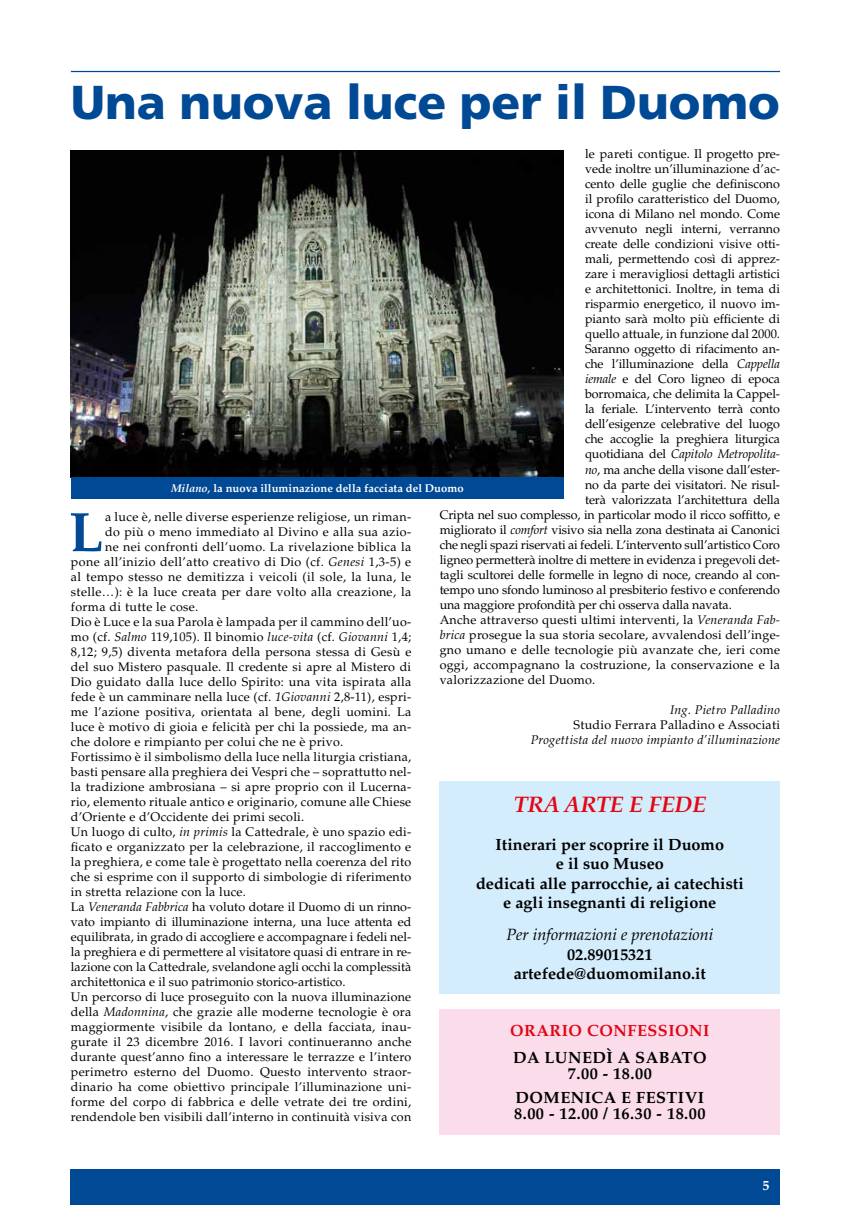
<style>
.page{position:relative;width:851px;height:1205px;background:#fff}
.page>*{position:absolute;margin:0;border:0;box-sizing:border-box;transform-origin:0 0}
.t1{font:700 55.62px "Palatino";color:#004994}
.t2{font:900 47.5px "Frutiger";color:#004994}
.t3{font:italic 700 22.5px "Palatino";color:#e30613}
.t4{font:700 16.25px/19.5px "Palatino";color:#000;text-align:center}
.t5{font:700 16.25px/16.2px "Palatino";letter-spacing:.03em;color:#000;text-align:center}
.t6{font:italic 16.25px "Palatino";color:#000}
.t7{font:700 16.25px "Palatino";letter-spacing:.03em;color:#e30613}
.t8{font:700 13.75px "Palatino";color:#fff}
.t9{font:12.5px "Palatino";letter-spacing:.02em;color:#000}
.t10{font:12.5px "Palatino";color:#000}
.t11{font:12.5px "Palatino";letter-spacing:-.01em;color:#000}
.t12{font:italic 12.5px "Palatino";letter-spacing:.02em;color:#000}
.t13{font:italic 12.5px "Palatino";letter-spacing:-.01em;color:#000}
.t14{font:700 11.25px "Palatino";color:#fff}
.s1{font-style:italic}
.s2{font-style:normal}
</style>
<div class="page">
<hr style="left:71px;top:71px;width:709px;height:1px;background:#004994">
<div style="left:71px;top:1169px;width:709px;height:36px;background:#004994"></div>
<img style="left:71px;top:150px;width:492px;height:327px">
<div style="left:71px;top:477px;width:492px;height:21px;background:#004994"></div>
<div style="left:439px;top:781px;width:341px;height:213px;background:#d4edfc"></div>
<div style="left:439px;top:1008px;width:341px;height:126px;background:#fadceb"></div>
<h2 class="t2" style="left:71px;top:74px;width:710px">Una nuova luce per il Duomo</h2>
<p class="t10" style="left:585px;top:147px;width:196px">le pareti contigue. Il progetto pre-</p>
<p class="t10" style="left:585px;top:162px;width:196px">vede inoltre un’illuminazione d’ac-</p>
<p class="t10" style="left:585px;top:177px;width:196px">cento delle guglie che definiscono</p>
<p class="t10" style="left:585px;top:192px;width:196px">il profilo caratteristico del Duomo,</p>
<p class="t10" style="left:585px;top:207px;width:196px">icona di Milano nel mondo. Come</p>
<p class="t10" style="left:585px;top:222px;width:196px">avvenuto negli interni, verranno</p>
<p class="t10" style="left:585px;top:237px;width:196px">create delle condizioni visive otti-</p>
<p class="t10" style="left:585px;top:252px;width:196px">mali, permettendo così di apprez-</p>
<p class="t10" style="left:585px;top:267px;width:196px">zare i meravigliosi dettagli artistici</p>
<p class="t10" style="left:585px;top:282px;width:196px">e architettonici. Inoltre, in tema di</p>
<p class="t10" style="left:585px;top:297px;width:196px">risparmio energetico, il nuovo im-</p>
<p class="t10" style="left:585px;top:312px;width:196px">pianto sarà molto più efficiente di</p>
<p class="t10" style="left:585px;top:327px;width:196px">quello attuale, in funzione dal 2000.</p>
<p class="t11" style="left:585px;top:342px;width:196px">Saranno oggetto di rifacimento an-</p>
<p class="t11" style="left:585px;top:357px;width:196px">che l’illuminazione della <span class="s1">Cappella</span></p>
<p class="t11" style="left:585px;top:372px;width:196px"><span class="s1">iemale</span> e del Coro ligneo di epoca</p>
<p class="t11" style="left:585px;top:387px;width:196px">borromaica, che delimita la Cappel-</p>
<p class="t11" style="left:585px;top:402px;width:196px">la feriale. L’intervento terrà conto</p>
<p class="t11" style="left:585px;top:417px;width:196px">dell’esigenze celebrative del luogo</p>
<p class="t11" style="left:585px;top:432px;width:196px">che accoglie la preghiera liturgica</p>
<p class="t13" style="left:585px;top:447px;width:196px"><span class="s2">quotidiana del</span> Capitolo Metropolita-</p>
<p class="t11" style="left:585px;top:462px;width:196px"><span class="s1">no</span>, ma anche della visone dall’ester-</p>
<p class="t11" style="left:585px;top:477px;width:196px">no da parte dei visitatori. Ne risul-</p>
<p class="t11" style="left:585px;top:492px;width:196px">terà valorizzata l’architettura della</p>
<p class="t11" style="left:439px;top:507px;width:342px">Cripta nel suo complesso, in particolar modo il ricco soffitto, e</p>
<p class="t11" style="left:439px;top:522px;width:342px">migliorato il <span class="s1">comfort</span> visivo sia nella zona destinata ai Canonici</p>
<p class="t11" style="left:439px;top:537px;width:342px">che negli spazi riservati ai fedeli. L’intervento sull’artistico Coro</p>
<p class="t11" style="left:439px;top:552px;width:342px">ligneo permetterà inoltre di mettere in evidenza i pregevoli det-</p>
<p class="t11" style="left:439px;top:567px;width:342px">tagli scultorei delle formelle in legno di noce, creando al con-</p>
<p class="t11" style="left:439px;top:582px;width:342px">tempo uno sfondo luminoso al presbiterio festivo e conferendo</p>
<p class="t11" style="left:439px;top:597px;width:293px">una maggiore profondità per chi osserva dalla navata.</p>
<p class="t9" style="left:439px;top:612px;width:342px">Anche attraverso questi ultimi interventi, la <span class="s1">Veneranda Fab-</span></p>
<p class="t9" style="left:439px;top:627px;width:342px"><span class="s1">brica</span> prosegue la sua storia secolare, avvalendosi dell’inge-</p>
<p class="t9" style="left:439px;top:642px;width:342px">gno umano e delle tecnologie più avanzate che, ieri come</p>
<p class="t9" style="left:439px;top:657px;width:342px">oggi, accompagnano la costruzione, la conservazione e la</p>
<p class="t9" style="left:439px;top:672px;width:157px">valorizzazione del Duomo.</p>
<p class="t12" style="left:670px;top:702px;width:111px">Ing. Pietro Palladino</p>
<p class="t9" style="left:573px;top:717px;width:208px">Studio Ferrara Palladino e Associati</p>
<p class="t12" style="left:530px;top:732px;width:251px">Progettista del nuovo impianto d’illuminazione</p>
<p class="t14" style="left:171px;top:482px;width:294px"><span class="s1">Milano,</span> la nuova illuminazione della facciata del Duomo</p>
<h1 class="t1" style="left:69px;top:500px;width:36px">L</h1>
<p class="t9" style="left:105px;top:509px;width:307px">a luce è, nelle diverse esperienze religiose, un riman-</p>
<p class="t9" style="left:105px;top:524px;width:307px">do più o meno immediato al Divino e alla sua azio-</p>
<p class="t9" style="left:105px;top:539px;width:307px">ne nei confronti dell’uomo. La rivelazione biblica la</p>
<p class="t9" style="left:71px;top:554px;width:342px">pone all’inizio dell’atto creativo di Dio (cf. <span class="s1">Genesi</span> 1,3-5) e</p>
<p class="t9" style="left:71px;top:569px;width:342px">al tempo stesso ne demitizza i veicoli (il sole, la luna, le</p>
<p class="t9" style="left:71px;top:584px;width:342px">stelle…): è la luce creata per dare volto alla creazione, la</p>
<p class="t9" style="left:71px;top:599px;width:129px">forma di tutte le cose.</p>
<p class="t9" style="left:71px;top:614px;width:342px">Dio è Luce e la sua Parola è lampada per il cammino dell’uo-</p>
<p class="t9" style="left:71px;top:629px;width:342px">mo (cf. <span class="s1">Salmo</span> 119,105). Il binomio <span class="s1">luce-vita</span> (cf. <span class="s1">Giovanni</span> 1,4;</p>
<p class="t9" style="left:71px;top:644px;width:342px">8,12; 9,5) diventa metafora della persona stessa di Gesù e</p>
<p class="t9" style="left:71px;top:659px;width:342px">del suo Mistero pasquale. Il credente si apre al Mistero di</p>
<p class="t9" style="left:71px;top:674px;width:342px">Dio guidato dalla luce dello Spirito: una vita ispirata alla</p>
<p class="t9" style="left:71px;top:689px;width:342px">fede è un camminare nella luce (cf. <span class="s1">1Giovanni</span> 2,8-11), espri-</p>
<p class="t9" style="left:71px;top:704px;width:342px">me l’azione positiva, orientata al bene, degli uomini. La</p>
<p class="t9" style="left:71px;top:719px;width:342px">luce è motivo di gioia e felicità per chi la possiede, ma an-</p>
<p class="t9" style="left:71px;top:734px;width:274px">che dolore e rimpianto per colui che ne è privo.</p>
<p class="t9" style="left:71px;top:749px;width:342px">Fortissimo è il simbolismo della luce nella liturgia cristiana,</p>
<p class="t9" style="left:71px;top:764px;width:342px">basti pensare alla preghiera dei Vespri che – soprattutto nel-</p>
<p class="t9" style="left:71px;top:779px;width:342px">la tradizione ambrosiana – si apre proprio con il Lucerna-</p>
<p class="t9" style="left:71px;top:794px;width:342px">rio, elemento rituale antico e originario, comune alle Chiese</p>
<p class="t9" style="left:71px;top:809px;width:235px">d’Oriente e d’Occidente dei primi secoli.</p>
<p class="t9" style="left:71px;top:824px;width:342px">Un luogo di culto, <span class="s1">in primis</span> la Cattedrale, è uno spazio edi-</p>
<p class="t9" style="left:71px;top:839px;width:342px">ficato e organizzato per la celebrazione, il raccoglimento e</p>
<p class="t9" style="left:71px;top:854px;width:342px">la preghiera, e come tale è progettato nella coerenza del rito</p>
<p class="t9" style="left:71px;top:869px;width:342px">che si esprime con il supporto di simbologie di riferimento</p>
<p class="t9" style="left:71px;top:884px;width:176px">in stretta relazione con la luce.</p>
<p class="t10" style="left:71px;top:899px;width:342px">La <span class="s1">Veneranda Fabbrica</span> ha voluto dotare il Duomo di un rinno-</p>
<p class="t10" style="left:71px;top:914px;width:342px">vato impianto di illuminazione interna, una luce attenta ed</p>
<p class="t10" style="left:71px;top:929px;width:342px">equilibrata, in grado di accogliere e accompagnare i fedeli nel-</p>
<p class="t10" style="left:71px;top:944px;width:342px">la preghiera e di permettere al visitatore quasi di entrare in re-</p>
<p class="t10" style="left:71px;top:959px;width:342px">lazione con la Cattedrale, svelandone agli occhi la complessità</p>
<p class="t10" style="left:71px;top:974px;width:276px">architettonica e il suo patrimonio storico-artistico.</p>
<p class="t9" style="left:71px;top:989px;width:342px">Un percorso di luce proseguito con la nuova illuminazione</p>
<p class="t9" style="left:71px;top:1004px;width:342px">della <span class="s1">Madonnina</span>, che grazie alle moderne tecnologie è ora</p>
<p class="t9" style="left:71px;top:1019px;width:342px">maggiormente visibile da lontano, e della facciata, inau-</p>
<p class="t9" style="left:71px;top:1034px;width:342px">gurate il 23 dicembre 2016. I lavori continueranno anche</p>
<p class="t9" style="left:71px;top:1049px;width:342px">durante quest’anno fino a interessare le terrazze e l’intero</p>
<p class="t9" style="left:71px;top:1064px;width:342px">perimetro esterno del Duomo. Questo intervento straor-</p>
<p class="t9" style="left:71px;top:1079px;width:342px">dinario ha come obiettivo principale l’illuminazione uni-</p>
<p class="t9" style="left:71px;top:1094px;width:342px">forme del corpo di fabbrica e delle vetrate dei tre ordini,</p>
<p class="t9" style="left:71px;top:1109px;width:342px">rendendole ben visibili dall’interno in continuità visiva con</p>
<h3 class="t3" style="left:513px;top:791px;width:194px">TRA ARTE E FEDE</h3>
<h3 class="t4" style="left:476px;top:834px;width:269px">Itinerari per scoprire il Duomo<br>e il suo Museo<br>dedicati alle parrocchie, ai catechisti e agli insegnanti di religione</h3>
<h3 class="t6" style="left:506px;top:925px;width:208px">Per informazioni e prenotazioni</h3>
<h3 class="t4" style="left:513px;top:944px;width:194px">02.89015321 artefede@duomomilano.it</h3>
<h3 class="t7" style="left:510px;top:1021px;width:201px">ORARIO CONFESSIONI</h3>
<h3 class="t5" style="left:513px;top:1049px;width:195px">DA LUNEDÌ A SABATO<br>7.00 - 18.00</h3>
<h3 class="t5" style="left:514px;top:1089px;width:193px;text-align:left">DOMENICA E FESTIVI<br>8.00 - 12.00 / 16.30 - 18.00</h3>
<p class="t8" style="left:762px;top:1177px;width:8px">5</p>
</div>
